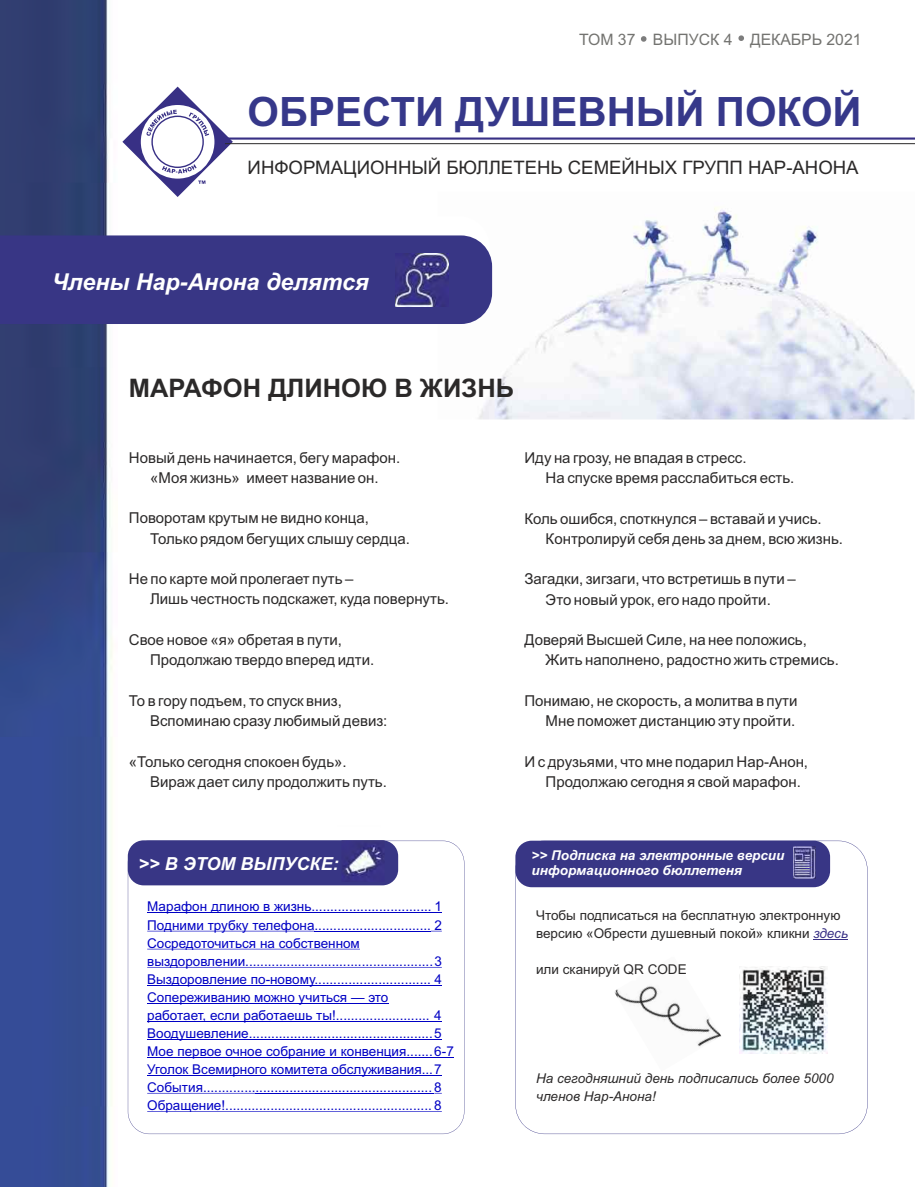
<style>
.page{position:relative;width:915px;height:1187px;background:#fff}
.page>*{position:absolute;margin:0;border:0;box-sizing:border-box;transform-origin:0 0}
.t1{font:700 40.35px "Arial";color:#36388a}
.t2{font:700 25.5px "Arial";color:#2b2929}
.t3{font:italic 700 23.25px "Arial";color:#fff}
.t4{font:18.6px "Arial";color:#2b2929}
.t5{font:italic 700 18px "Arial";color:#fff}
.t6{font:15.75px "Arial";color:#737370}
.t7{font:15px/20.2px "Arial";color:#2b2929}
.t8{font:13.5px/18px "Arial";color:#0000c4}
.t9{font:13.5px/18.1px "Arial";color:#2b2929}
.t10{font:italic 13.5px/18.1px "Arial";color:#2b2929}
.t11{font:italic 700 13.5px/15.1px "Arial";color:#fff}
.s1{font-style:italic;color:#383085}
</style>
<div class="page">
<img style="left:478px;top:207px;width:436px;height:212px">
<img style="left:0;top:0;width:113px;height:1186px">
<div style="left:0;top:235px;width:492px;height:89px;background:#383685"></div>
<svg style="left:128px;top:840px;width:336px;height:293px"></svg>
<div style="left:128px;top:840px;width:270px;height:45px;background:#383685;border-radius:16px"></div>
<img style="left:341px;top:840px;width:43px;height:38px">
<svg style="left:122px;top:87px;width:111px;height:110px"></svg>
<hr style="left:225px;top:137px;width:689px;height:3px;background:#383085">
<hr style="left:225px;top:143px;width:689px;height:1px;background:#2b2929">
<svg style="left:738px;top:35px;width:5px;height:6px"></svg>
<svg style="left:641px;top:36px;width:5px;height:6px"></svg>
<img style="left:395px;top:253px;width:53px;height:53px">
<hr style="left:147px;top:912px;width:294px;height:1px;background:#0000c4">
<hr style="left:147px;top:930px;width:167px;height:1px;background:#0000c4">
<hr style="left:314px;top:930px;width:117px;height:1px;background:#0000c4">
<hr style="left:147px;top:948px;width:213px;height:1px;background:#0000c4">
<hr style="left:147px;top:966px;width:294px;height:1px;background:#0000c4">
<hr style="left:147px;top:984px;width:294px;height:1px;background:#0000c4">
<hr style="left:147px;top:1002px;width:241px;height:1px;background:#0000c4">
<hr style="left:147px;top:1020px;width:294px;height:1px;background:#0000c4">
<hr style="left:147px;top:1038px;width:294px;height:1px;background:#0000c4">
<hr style="left:147px;top:1056px;width:306px;height:1px;background:#0000c4">
<hr style="left:147px;top:1074px;width:294px;height:1px;background:#0000c4">
<hr style="left:147px;top:1092px;width:108px;height:1px;background:#0000c4">
<hr style="left:147px;top:1110px;width:294px;height:1px;background:#0000c4">
<hr style="left:255px;top:1092px;width:179px;height:1px;background:#0000c4">
<svg style="left:515px;top:840px;width:352px;height:293px"></svg>
<div style="left:515px;top:840px;width:314px;height:47px;background:#383685;border-radius:16px"></div>
<img style="left:793px;top:846px;width:21px;height:32px">
<img style="left:739px;top:966px;width:88px;height:87px">
<img style="left:613px;top:955px;width:108px;height:116px">
<hr style="left:813px;top:939px;width:34px;height:1px;background:#383085">
<p class="t6" style="left:579px;top:33px;width:284px">ТОМ 37 ВЫПУСК 4 ДЕКАБРЬ 2021</p>
<h1 class="t1" style="left:247px;top:97px;width:615px">ОБРЕСТИ ДУШЕВНЫЙ ПОКОЙ</h1>
<p class="t4" style="left:247px;top:161px;width:612px">ИНФОРМАЦИОННЫЙ БЮЛЛЕТЕНЬ СЕМЕЙНЫХ ГРУПП НАР-АНОНА</p>
<h3 class="t3" style="left:52px;top:273px;width:318px">Члены Нар-Анона делятся</h3>
<h2 class="t2" style="left:129px;top:378px;width:386px">МАРАФОН ДЛИНОЮ В ЖИЗНЬ</h2>
<p class="t7" style="left:129px;top:448px;width:273px;text-align:center">Новый день начинается, бегу марафон. «Моя жизнь» имеет название он.</p>
<p class="t7" style="left:150px;top:509px;width:261px;text-indent:-21px">Поворотам крутым не видно конца,<br>Только рядом бегущих слышу сердца.</p>
<p class="t7" style="left:150px;top:570px;width:300px;text-indent:-21px">Не по карте мой пролегает путь –<br>Лишь честность подскажет, куда повернуть.</p>
<p class="t7" style="left:150px;top:631px;width:225px;text-indent:-21px">Свое новое «я» обретая в пути,<br>Продолжаю твердо вперед идти.</p>
<p class="t7" style="left:150px;top:691px;width:239px;text-indent:-21px">То в гору подъем, то спуск вниз,<br>Вспоминаю сразу любимый девиз:</p>
<p class="t7" style="left:150px;top:752px;width:238px;text-indent:-21px">«Только сегодня спокоен будь».<br>Вираж дает силу продолжить путь.</p>
<p class="t7" style="left:545px;top:449px;width:250px;text-indent:-21px">Иду на грозу, не впадая в стресс.<br>На спуске время расслабиться есть.</p>
<p class="t7" style="left:545px;top:509px;width:299px;text-indent:-21px">Коль ошибся, споткнулся – вставай и учись.<br>Контролируй себя день за днем, всю жизнь.</p>
<p class="t7" style="left:524px;top:570px;width:273px;text-align:center">Загадки, зигзаги, что встретишь в пути –<br>Это новый урок, его надо пройти.</p>
<p class="t7" style="left:545px;top:631px;width:294px;text-indent:-21px">Доверяй Высшей Силе, на нее положись,<br>Жить наполнено, радостно жить стремись.</p>
<p class="t7" style="left:524px;top:692px;width:274px;text-align:right">Понимаю, не скорость, а молитва в пути<br>Мне поможет дистанцию эту пройти.</p>
<p class="t7" style="left:545px;top:752px;width:264px;text-indent:-21px">И с друзьями, что мне подарил Нар-Анон,<br>Продолжаю сегодня я свой марафон.</p>
<p class="t5" style="left:139px;top:856px;width:201px">&gt;&gt; В ЭТОМ ВЫПУСКЕ:</p>
<p class="t11" style="left:531px;top:848px;width:254px">&gt;&gt; Подписка на электронные версии информационного бюллетеня</p>
<p class="t8" style="left:147px;top:898px;width:308px">Марафон длиною в жизнь................................ 1<br>Подними трубку телефона............................... 2<br>Сосредоточиться на собственном выздоровлении..................................................3<br>Выздоровление по-новому............................... 4<br>Сопереживанию можно учиться — это<br>работает, если работаешь ты!......................... 4<br>Воодушевление.................................................5<br>Мое первое очное собрание и конвенция.......6-7<br>Уголок Всемирного комитета обслуживания...7<br>События............................................................. 8<br>Обращение!....................................................... 8</p>
<p class="t9" style="left:536px;top:907px;width:313px">Чтобы подписаться на бесплатную электронную версию «Обрести душевный покой» кликни <span class="s1">здесь</span></p>
<p class="t9" style="left:536px;top:961px;width:152px">или сканируй QR CODE</p>
<p class="t10" style="left:536px;top:1070px;width:299px">На сегодняшний день подписались более 5000 членов Нар-Анона!</p>
</div>
